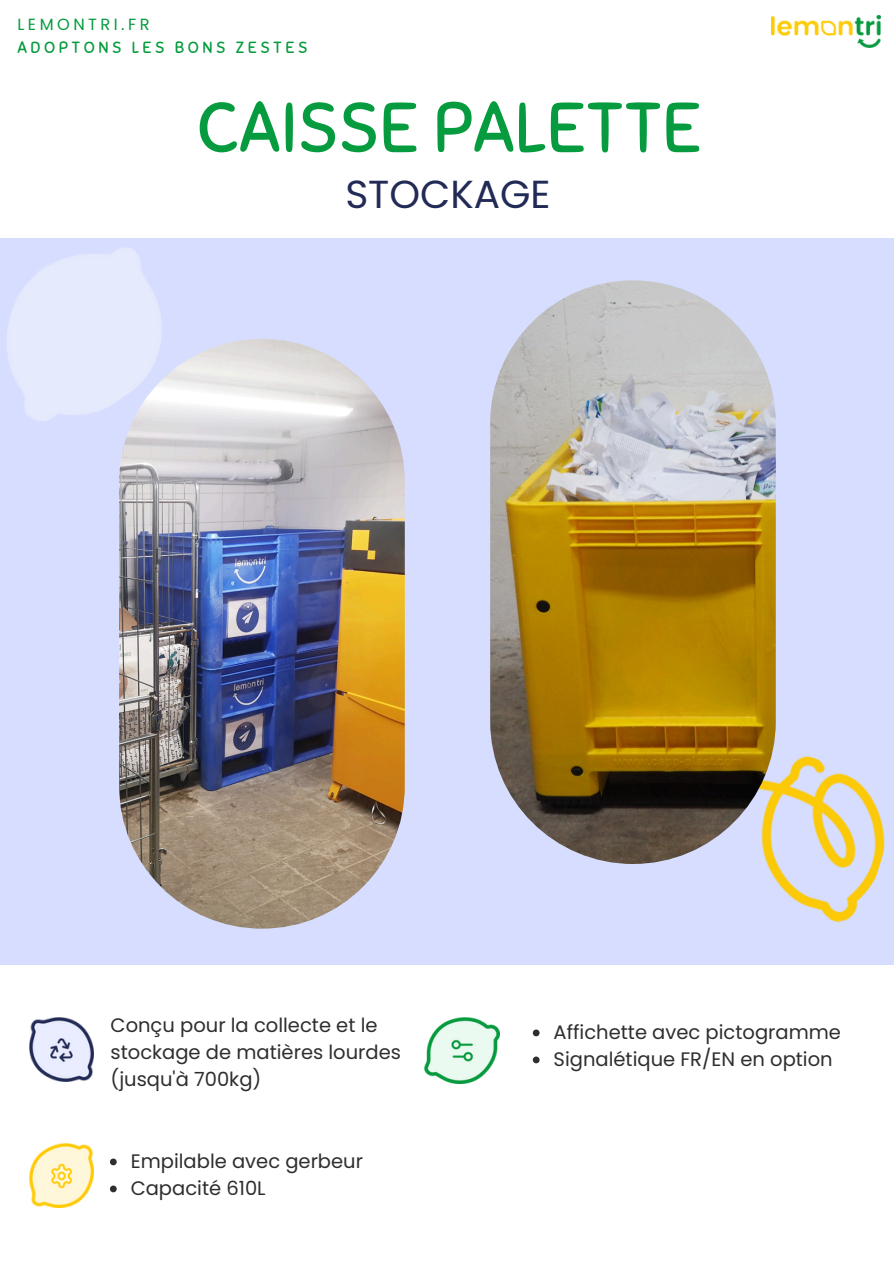
<style>
.page{position:relative;width:894px;height:1264px;background:#fff}
.page>*{position:absolute;margin:0;border:0;box-sizing:border-box;transform-origin:0 0}
.t1{font:70.05px "Sniglet";color:#069b3e}
.t2{font:39px "Poppins";color:#222b56}
.t3{font:19.5px/27px "Poppins";color:#2e2e2e}
.t4{font:16.2px "Sniglet";letter-spacing:.215em;color:#069b3e}
.t5{font:16.2px "Poppins";letter-spacing:.215em;color:#069b3e}
</style>
<div class="page">
<div style="left:0;top:237px;width:893px;height:727px;background:#d6ddff"></div>
<img style="left:711px;top:740px;width:174px;height:183px">
<img style="left:119px;top:339px;width:285px;height:589px;border-radius:143px">
<img style="left:0;top:237px;width:199px;height:211px">
<img style="left:490px;top:280px;width:285px;height:583px;border-radius:143px">
<img style="left:30px;top:1143px;width:64px;height:64px">
<img style="left:425px;top:1017px;width:74px;height:66px">
<img style="left:30px;top:1017px;width:64px;height:64px">
<img style="left:771px;top:15px;width:109px;height:33px">
<svg style="left:110px;top:1158px;width:7px;height:7px"></svg>
<svg style="left:110px;top:1185px;width:7px;height:7px"></svg>
<svg style="left:532px;top:1029px;width:7px;height:7px"></svg>
<svg style="left:532px;top:1056px;width:7px;height:7px"></svg>
<p class="t5" style="left:17px;top:13px;width:134px">LEMONTRI.FR</p>
<h3 class="t4" style="left:17px;top:37px;width:291px">ADOPTONS LES BONS ZESTES</h3>
<p class="t1" style="left:197px;top:85px;width:506px">CAISSE PALETTE</p>
<h1 class="t2" style="left:345px;top:167px;width:207px">STOCKAGE</h1>
<p class="t3" style="left:111px;top:1011px;width:292px">Conçu pour la collecte et le stockage de matières lourdes (jusqu'à 700kg)</p>
<h2 class="t3" style="left:131px;top:1147px;width:234px">Empilable avec gerbeur</h2>
<p class="t3" style="left:131px;top:1174px;width:136px">Capacité 610L</p>
<p class="t3" style="left:553px;top:1018px;width:289px">Affichette avec pictogramme</p>
<p class="t3" style="left:553px;top:1045px;width:280px">Signalétique FR/EN en option</p>
</div>
